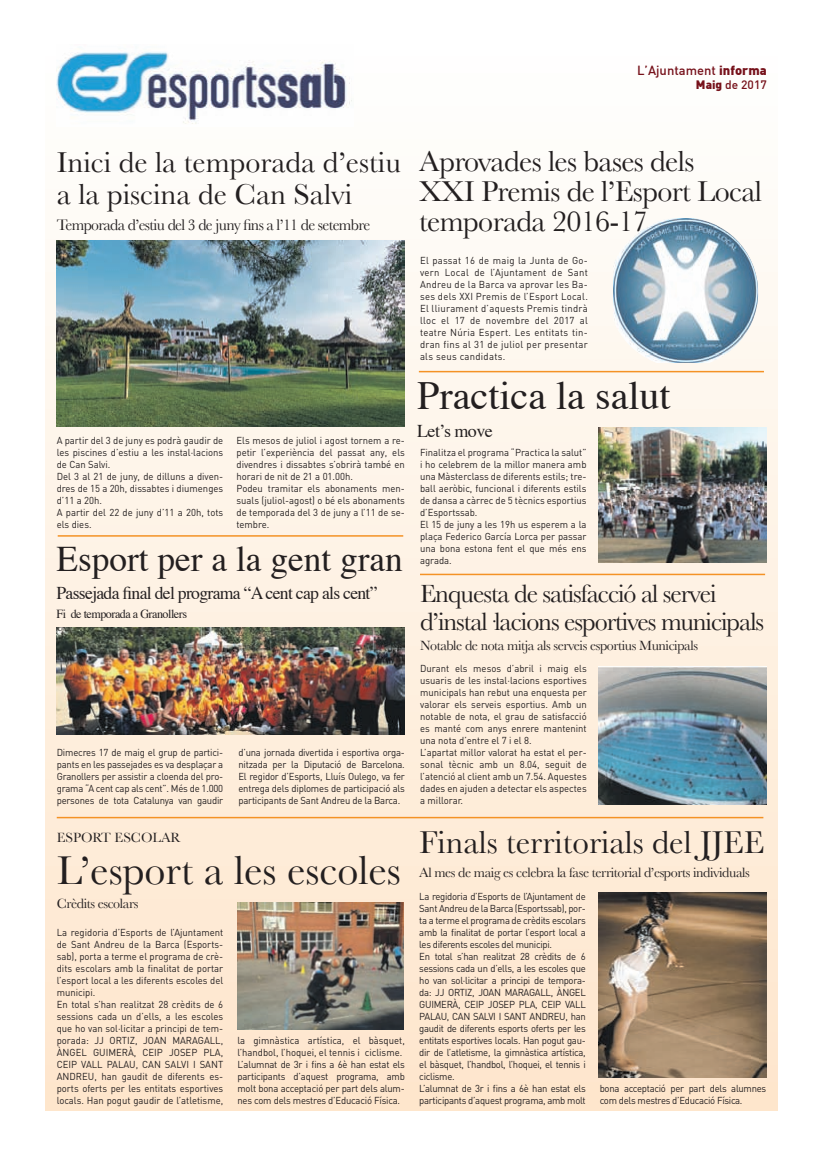
<style>
.page{position:relative;width:823px;height:1163px;background:#fff}
.page>*{position:absolute;margin:0;border:0;box-sizing:border-box;transform-origin:0 0}
.t1{font:42px "Baskerville";color:#231f20}
.t2{font:40px "Times";color:#231f20}
.t3{font:36px "Times";color:#231f20}
.t4{font:33px "Baskerville";color:#231f20}
.t5{font:30px/30px "Baskerville";letter-spacing:-.02em;color:#231f20}
.t6{font:30px/32px "Baskerville";color:#231f20}
.t7{font:26px/28px "Baskerville";letter-spacing:-.04em;color:#231f20}
.t8{font:18px "Times";letter-spacing:-.04em;color:#231f20}
.t9{font:16px "Baskerville";letter-spacing:-.04em;color:#231f20}
.t10{font:14px "Baskerville";letter-spacing:-.03em;color:#231f20}
.t11{font:14px "Baskerville";color:#231f20}
.t12{font:500 13px "DIN";color:#76111a}
.t13{font:12.3px "Times";letter-spacing:-.04em;color:#231f20}
.t14{font:500 12px "DIN";color:#76111a}
.t15{font:10px/12px "DIN";color:#231f20;scale:.95 1}
.t16{font:10px/12px "DIN";letter-spacing:-.03em;color:#231f20;scale:.95 1}
.t17{font:10px/12px "DIN";letter-spacing:-.02em;color:#231f20;scale:.95 1}
.s1{font-weight:900}
</style>
<div class="page">
<div style="left:46px;top:51px;width:731px;height:1058px;background:linear-gradient(to bottom,#fdfefd,#fde4ca)"></div>
<img style="left:56px;top:51px;width:297px;height:76px">
<hr style="left:418px;top:371px;width:345px;height:1px;background:#f49225">
<hr style="left:420px;top:573px;width:344px;height:2px;background:#f49225">
<hr style="left:57px;top:816px;width:706px;height:2px;background:#f49225">
<hr style="left:58px;top:535px;width:345px;height:1px;background:#f49225">
<img style="left:57px;top:240px;width:347px;height:186px">
<img style="left:57px;top:627px;width:347px;height:107px">
<img style="left:613px;top:218px;width:144px;height:145px">
<img style="left:598px;top:427px;width:168px;height:135px">
<img style="left:598px;top:892px;width:168px;height:185px">
<img style="left:237px;top:902px;width:166px;height:127px">
<img style="left:598px;top:666px;width:167px;height:138px">
<h3 class="t12" style="left:636px;top:65px;width:131px">L’Ajuntament <span class="s1">informa</span></h3>
<p class="t14" style="left:695px;top:80px;width:72px"><span class="s1">Maig</span> de 2017</p>
<h3 class="t6" style="left:57px;top:146px;width:345px">Inici de la temporada d’estiu a la piscina de Can Salvi</h3>
<h3 class="t9" style="left:57px;top:215px;width:315px">Temporada d’estiu del 3 de juny fins a l’11 de setembre</h3>
<p class="t15" style="left:57px;top:435px;width:177px">A partir del 3 de juny es podrà gaudir de les piscines d’estiu a les instal·lacions de Can Salvi.<br>Del 3 al 21 de juny, de dilluns a diven&shy;dres de 15 a 20h, dissabtes i diumenges d’11 a 20h.<br>A partir del 22 de juny d’11 a 20h, tots els dies.</p>
<p class="t15" style="left:236px;top:435px;width:179px">Els mesos de juliol i agost tornem a re&shy;petir l’experiència del passat any, els divendres i dissabtes s’obrirà també en horari de nit de 21 a 01.00h.<br>Podeu tramitar els abonaments men&shy;suals (juliol-agost) o bé els abonaments de temporada del 3 de juny a l’11 de se&shy;tembre.</p>
<h3 class="t3" style="left:56px;top:544px;width:347px">Esport per a la gent gran</h3>
<h3 class="t8" style="left:56px;top:585px;width:322px">Passejada final del programa “A cent cap als cent”</h3>
<p class="t13" style="left:56px;top:609px;width:132px">Fi de temporada a Granollers</p>
<p class="t15" style="left:57px;top:747px;width:177px;text-align:justify">Dimecres 17 de maig el grup de partici&shy;pants en les passejades es va desplaçar a Granollers per assistir a cloenda del pro&shy;grama “A cent cap als cent”. Més de 1.000 persones de tota Catalunya van gaudir</p>
<p class="t15" style="left:238px;top:747px;width:177px;text-align:justify">d’una jornada divertida i esportiva orga&shy;nitzada per la Diputació de Barcelona.<br>El regidor d’Esports, Lluís Oulego, va fer entrega dels diplomes de participació als participants de Sant Andreu de la Barca.</p>
<h3 class="t11" style="left:57px;top:829px;width:125px">ESPORT ESCOLAR</h3>
<h1 class="t1" style="left:57px;top:845px;width:345px">L’esport a les escoles</h1>
<h3 class="t10" style="left:57px;top:895px;width:83px">Crèdits escolars</h3>
<p class="t15" style="left:57px;top:927px;width:177px">La regidoria d’Esports de l’Ajuntament de Sant Andreu de la Barca (Esports&shy;sab), porta a terme el programa de crè&shy;dits escolars amb la finalitat de portar l’esport local a les diferents escoles del municipi.<br>En total s’han realitzat 28 crèdits de 6 sessions cada un d’ells, a les escoles que ho van sol·licitar a principi de tem&shy;porada: JJ ORTIZ, JOAN MARAGALL, ÀNGEL GUIMERÀ, CEIP JOSEP PLA, CEIP VALL PALAU, CAN SALVI I SANT ANDREU, han gaudit de diferents es&shy;ports oferts per les entitats esportives locals. Han pogut gaudir de l’atletisme,</p>
<p class="t17" style="left:237px;top:1035px;width:178px">la gimnàstica artística, el bàsquet, l’handbol, l’hoquei, el tennis i ciclisme.<br>L’alumnat de 3r i fins a 6è han estat els participants d’aquest programa, amb molt bona acceptació per part dels alum&shy;nes com dels mestres d’Educació Física.</p>
<h3 class="t5" style="left:419px;top:146px;width:344px">Aprovades les bases dels<br>XXI Premis de l’Esport Local temporada 2016-17</h3>
<p class="t15" style="left:420px;top:255px;width:178px;text-align:justify">El passat 16 de maig la Junta de Go&shy;vern Local de l’Ajuntament de Sant Andreu de la Barca va aprovar les Ba&shy;ses dels XXI Premis de l’Esport Local.<br>El lliurament d’aquests Premis tindrà lloc el 17 de novembre del 2017 al teatre Núria Espert. Les entitats tin&shy;dran fins al 31 de juliol per presentar als seus candidats.</p>
<h2 class="t2" style="left:417px;top:379px;width:255px">Practica la salut</h2>
<h3 class="t8" style="left:417px;top:423px;width:77px">Let’s move</h3>
<p class="t15" style="left:420px;top:447px;width:177px">Finalitza el programa “Practica la salut” i ho celebrem de la millor manera amb una Màsterclass de diferents estils; tre&shy;ball aeròbic, funcional i diferents estils de dansa a càrrec de 5 tècnics esportius d’Esportssab.<br>El 15 de juny a les 19h us esperem a la plaça Federico García Lorca per passar una bona estona fent el que més ens agrada.</p>
<h3 class="t7" style="left:420px;top:579px;width:345px">Enquesta de satisfacció al servei d’instal·lacions esportives municipals</h3>
<h3 class="t10" style="left:420px;top:637px;width:279px">Notable de nota mitja als serveis esportius Municipals</h3>
<p class="t15" style="left:420px;top:663px;width:177px">Durant els mesos d’abril i maig els usuaris de les instal·lacions esportives municipals han rebut una enquesta per valorar els serveis esportius. Amb un notable de nota, el grau de satisfacció es manté com anys enrere mantenint una nota d’entre el 7 i el 8.<br>L’apartat millor valorat ha estat el per&shy;sonal tècnic amb un 8.04, seguit de l’atenció al client amb un 7.54. Aquestes dades en ajuden a detectar els aspectes a millorar.</p>
<h3 class="t4" style="left:419px;top:822px;width:346px">Finals territorials del JJEE</h3>
<h3 class="t10" style="left:419px;top:863px;width:332px">Al mes de maig es celebra la fase territorial d’esports individuals</h3>
<p class="t16" style="left:419px;top:891px;width:177px">La regidoria d’Esports de l’Ajuntament de Sant Andreu de la Barca (Esportssab), por&shy;ta a terme el programa de crèdits escolars amb la finalitat de portar l’esport local a les diferents escoles del municipi.<br>En total s’han realitzat 28 crèdits de 6 sessions cada un d’ells, a les escoles que ho van sol·licitar a principi de tempora&shy;da: JJ ORTIZ, JOAN MARAGALL, ÀNGEL GUIMERÀ, CEIP JOSEP PLA, CEIP VALL PALAU, CAN SALVI I SANT ANDREU, han gaudit de diferents esports oferts per les entitats esportives locals. Han pogut gau&shy;dir de l’atletisme, la gimnàstica artística, el bàsquet, l’handbol, l’hoquei, el tennis i ciclisme.<br>L’alumnat de 3r i fins a 6è han estat els participants d’aquest programa, amb molt</p>
<p class="t16" style="left:599px;top:1083px;width:177px">bona acceptació per part dels alumnes com dels mestres d’Educació Física.</p>
</div>
